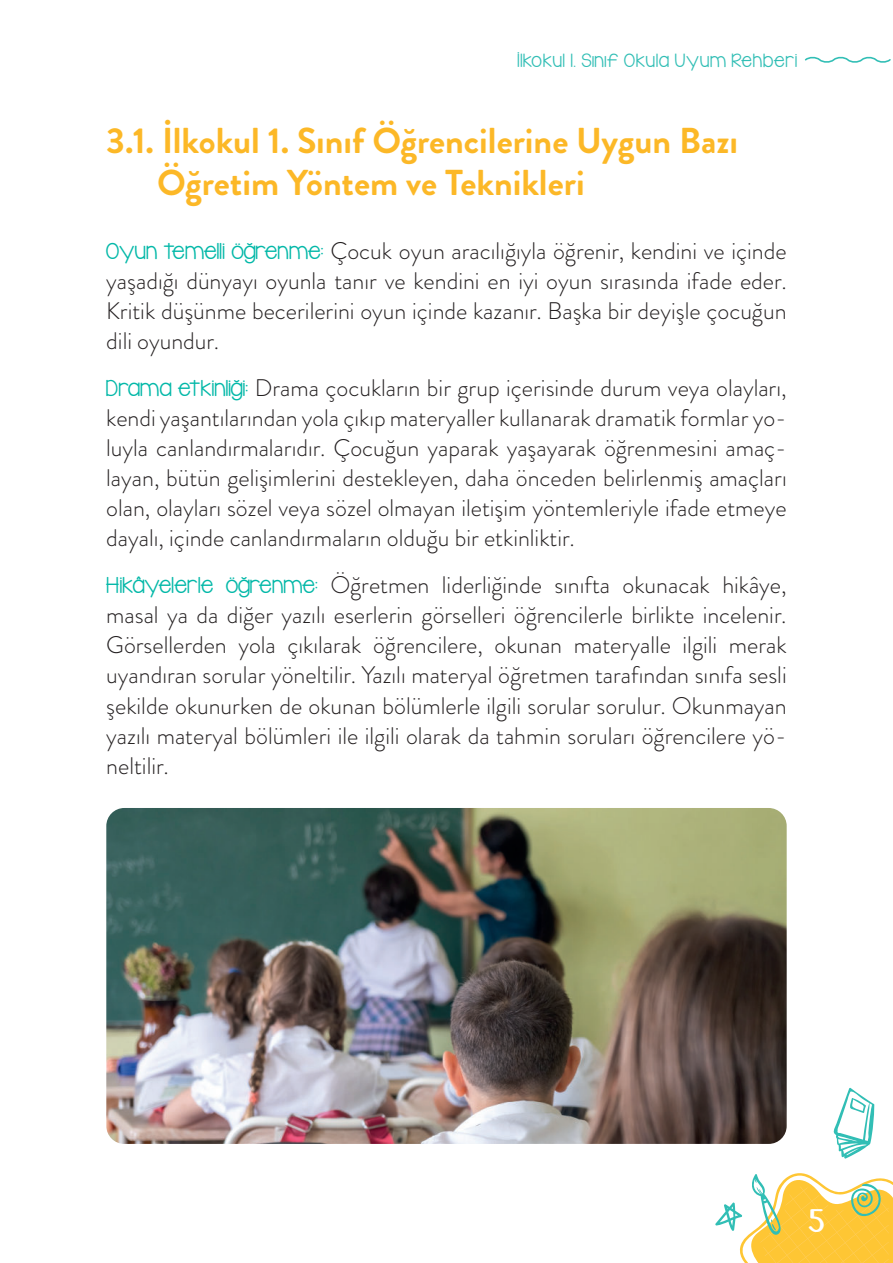
<style>
.page{position:relative;width:893px;height:1263px;background:#fff}
.page>*{position:absolute;margin:0;border:0;box-sizing:border-box;transform-origin:0 0}
.t1{font:700 36px/42px "Brandon Grotesque";color:#fcb827}
.t2{font:27px "DJB Stinky Marker";color:#fff}
.t3{font:300 24px/30px "Brandon Grotesque";color:#231f20;text-align:justify}
.t4{font:15px "KG Lego House";letter-spacing:.065em;color:#31beb5}
.s1{font-family:"KG Lego House";font-weight:400;font-size:18px;color:#03b8a8}
</style>
<div class="page">
<svg style="left:833px;top:1087px;width:41px;height:72px"></svg>
<svg style="left:715px;top:1173px;width:178px;height:90px"></svg>
<svg style="left:804px;top:56px;width:87px;height:7px"></svg>
<img style="left:106px;top:808px;width:681px;height:336px">
<p class="t4" style="left:518px;top:50px;width:281px">İlkokul 1. Sınıf Okula Uyum Rehberi</p>
<h1 class="t1" style="left:157px;top:121px;width:582px;text-indent:-51px">3.1. İlkokul 1. Sınıf Öğrencilerine Uygun Bazı<br>Öğretim Yöntem ve Teknikleri</h1>
<p class="t3" style="left:106px;top:237px;width:682px"><span class="s1">Oyun temelli öğrenme:</span> Çocuk oyun aracılığıyla öğrenir, kendini ve içinde yaşadığı dünyayı oyunla tanır ve kendini en iyi oyun sırasında ifade eder.<br>Kritik düşünme becerilerini oyun içinde kazanır. Başka bir deyişle çocuğun dili oyundur.</p>
<p class="t3" style="left:106px;top:374px;width:682px"><span class="s1">Drama etkinliği:</span> Drama çocukların bir grup içerisinde durum veya olayları, kendi yaşantılarından yola çıkıp materyaller kullanarak dramatik formlar yo&shy;luyla canlandırmalarıdır. Çocuğun yaparak yaşayarak öğrenmesini amaç&shy;layan, bütün gelişimlerini destekleyen, daha önceden belirlenmiş amaçları olan, olayları sözel veya sözel olmayan iletişim yöntemleriyle ifade etmeye dayalı, içinde canlandırmaların olduğu bir etkinliktir.</p>
<p class="t3" style="left:106px;top:571px;width:682px"><span class="s1">Hikâyelerle öğrenme:</span> Öğretmen liderliğinde sınıfta okunacak hikâye, masal ya da diğer yazılı eserlerin görselleri öğrencilerle birlikte incelenir.<br>Görsellerden yola çıkılarak öğrencilere, okunan materyalle ilgili merak uyandıran sorular yöneltilir. Yazılı materyal öğretmen tarafından sınıfa sesli şekilde okunurken de okunan bölümlerle ilgili sorular sorulur. Okunmayan yazılı materyal bölümleri ile ilgili olarak da tahmin soruları öğrencilere yö&shy;neltilir.</p>
<p class="t2" style="left:809px;top:1207px;width:18px">5</p>
</div>
